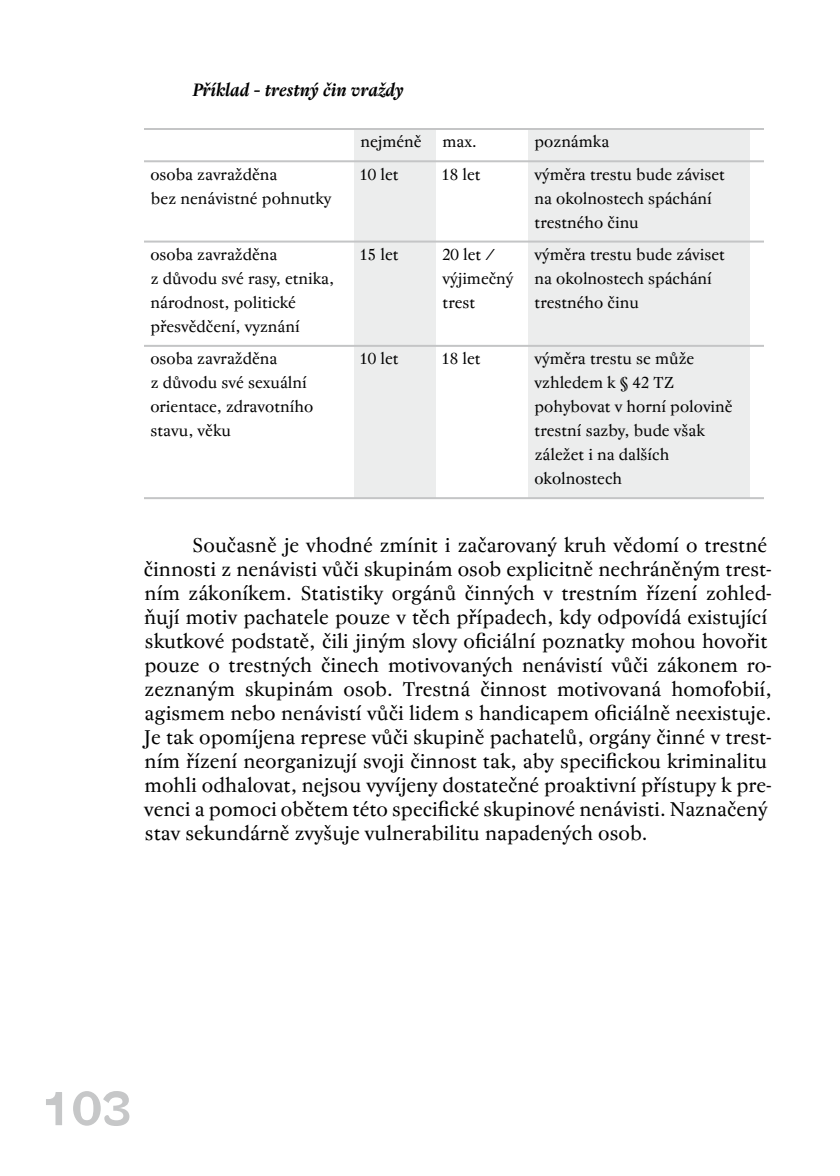
<style>
.page{position:relative;width:840px;height:1176px;background:#fff}
.page>*{position:absolute;margin:0;border:0;box-sizing:border-box;transform-origin:0 0}
.t1{font:60px "Splendid Sans";color:#c6c7c8}
.t2{font:20px/24px "Regent Pro";color:#000}
.t3{font:italic 700 18px "Regent Pro";color:#000}
.t4{font:16px/24px "Regent Pro";color:#000}
</style>
<div class="page">
<svg style="left:354px;top:130px;width:396px;height:367px;fill:#eceded"></svg>
<hr style="left:144px;top:128px;width:210px;height:2px;background:#c4c5c6">
<hr style="left:354px;top:128px;width:82px;height:2px;background:#c4c5c6">
<hr style="left:436px;top:128px;width:92px;height:2px;background:#c4c5c6">
<hr style="left:528px;top:128px;width:222px;height:2px;background:#c4c5c6">
<svg style="left:750px;top:128px;width:14px;height:2px"></svg>
<hr style="left:144px;top:160px;width:210px;height:2px;background:#c4c5c6">
<hr style="left:354px;top:160px;width:82px;height:2px;background:#c4c5c6">
<hr style="left:436px;top:160px;width:92px;height:2px;background:#c4c5c6">
<hr style="left:528px;top:160px;width:222px;height:2px;background:#c4c5c6">
<svg style="left:750px;top:160px;width:14px;height:2px"></svg>
<hr style="left:144px;top:241px;width:210px;height:2px;background:#c4c5c6">
<hr style="left:354px;top:241px;width:82px;height:2px;background:#c4c5c6">
<hr style="left:436px;top:241px;width:92px;height:2px;background:#c4c5c6">
<hr style="left:528px;top:241px;width:222px;height:2px;background:#c4c5c6">
<svg style="left:750px;top:241px;width:14px;height:2px"></svg>
<hr style="left:144px;top:345px;width:210px;height:2px;background:#c4c5c6">
<hr style="left:354px;top:345px;width:82px;height:2px;background:#c4c5c6">
<hr style="left:436px;top:345px;width:92px;height:2px;background:#c4c5c6">
<hr style="left:528px;top:345px;width:222px;height:2px;background:#c4c5c6">
<svg style="left:750px;top:345px;width:14px;height:2px"></svg>
<hr style="left:144px;top:497px;width:210px;height:2px;background:#c4c5c6">
<hr style="left:354px;top:497px;width:82px;height:2px;background:#c4c5c6">
<hr style="left:436px;top:497px;width:92px;height:2px;background:#c4c5c6">
<hr style="left:528px;top:497px;width:222px;height:2px;background:#c4c5c6">
<svg style="left:750px;top:497px;width:14px;height:2px"></svg>
<p class="t3" style="left:192px;top:79px;width:213px">Příklad – trestný čin vraždy</p>
<p class="t4" style="left:360px;top:130px;width:63px">nejméně</p>
<p class="t4" style="left:442px;top:130px;width:36px">max.</p>
<p class="t4" style="left:534px;top:130px;width:76px">poznámka</p>
<p class="t4" style="left:150px;top:162px;width:182px">osoba zavražděna<br>bez nenávistné pohnutky</p>
<p class="t4" style="left:359px;top:162px;width:41px">10 let</p>
<p class="t4" style="left:441px;top:162px;width:41px">18 let</p>
<p class="t4" style="left:534px;top:162px;width:192px">výměra trestu bude záviset na okolnostech spáchání trestného činu</p>
<p class="t4" style="left:150px;top:243px;width:185px">osoba zavražděna<br>z důvodu své rasy, etnika, národnost, politické přesvědčení, vyznání</p>
<p class="t4" style="left:359px;top:243px;width:41px">15 let</p>
<p class="t4" style="left:442px;top:243px;width:73px">20 let / výjimečný trest</p>
<p class="t4" style="left:535px;top:243px;width:192px">výměra trestu bude záviset na okolnostech spáchání trestného činu</p>
<p class="t4" style="left:150px;top:347px;width:164px">osoba zavražděna<br>z důvodu své sexuální orientace, zdravotního stavu, věku</p>
<p class="t4" style="left:359px;top:347px;width:41px">10 let</p>
<p class="t4" style="left:441px;top:347px;width:41px">18 let</p>
<p class="t4" style="left:534px;top:347px;width:200px">výměra trestu se může vzhledem k § 42 TZ pohybovat v horní polovině trestní sazby, bude však záležet i na dalších okolnostech</p>
<p class="t2" style="left:144px;top:533px;width:630px;text-indent:48px">Současně je vhodné zmínit i začarovaný kruh vědomí o trestné činnosti z nenávisti vůči skupinám osob explicitně nechráněným trest&shy;ním zákoníkem. Statistiky orgánů činných v trestním řízení zohled&shy;ňují motiv pachatele pouze v těch případech, kdy odpovídá existující skutkové podstatě, čili jiným slovy oficiální poznatky mohou hovořit pouze o trestných činech motivovaných nenávistí vůči zákonem ro&shy;zeznaným skupinám osob. Trestná činnost motivovaná homofobií, agismem nebo nenávistí vůči lidem s handicapem oficiálně neexistuje.<br>Je tak opomíjena represe vůči skupině pachatelů, orgány činné v trest&shy;ním řízení neorganizují svoji činnost tak, aby specifickou kriminalitu mohli odhalovat, nejsou vyvíjeny dostatečné proaktivní přístupy k pre&shy;venci a pomoci obětem této specifické skupinové nenávisti. Naznačený stav sekundárně zvyšuje vulnerabilitu napadených osob.</p>
<h1 class="t1" style="left:42px;top:1077px;width:92px">103</h1>
</div>
